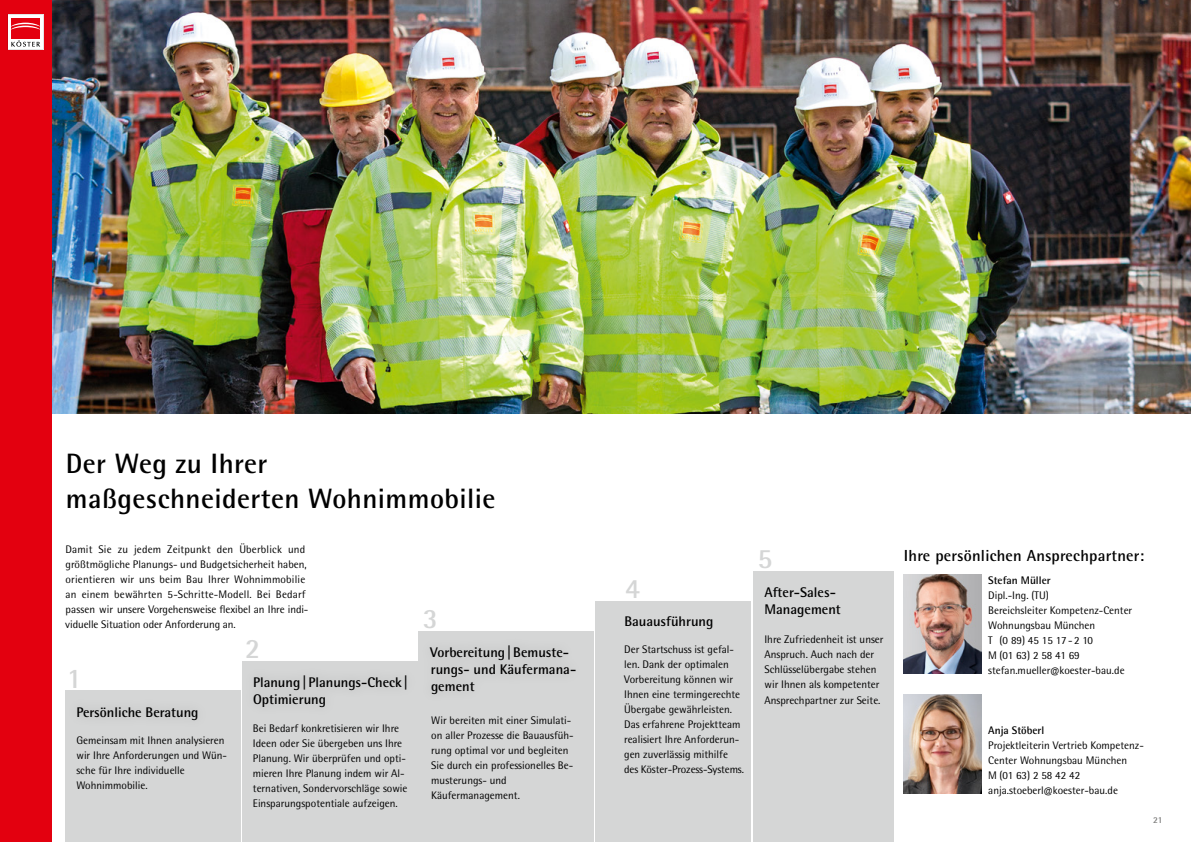
<style>
.page{position:relative;width:1191px;height:842px;background:#fff}
.page>*{position:absolute;margin:0;border:0;box-sizing:border-box;transform-origin:0 0}
.t1{font:700 28px/35px "Rotis Semi Sans Pro";letter-spacing:.015em;color:#000}
.t2{font:700 28px "Rotis Semi Sans Pro";color:#d5d6d6}
.t3{font:700 16px "Rotis Semi Sans Pro";letter-spacing:.015em;color:#000}
.t4{font:700 14px/16.8px "Rotis Semi Sans Pro";color:#000}
.t5{font:11px/15px "Rotis Semi Sans Pro";color:#000}
.t6{font:700 11px "Rotis Semi Sans Pro";color:#000}
.t7{font:700 9px "Rotis Semi Sans Pro";color:#7b7b7a}
</style>
<div class="page">
<img style="left:51px;top:0;width:1140px;height:414px">
<div style="left:65px;top:691px;width:175px;height:151px;background:#d5d6d6"></div>
<div style="left:242px;top:661px;width:175px;height:181px;background:#d5d6d6"></div>
<div style="left:419px;top:632px;width:175px;height:210px;background:#d5d6d6"></div>
<div style="left:595px;top:601px;width:156px;height:241px;background:#d5d6d6"></div>
<div style="left:753px;top:572px;width:140px;height:270px;background:#d5d6d6"></div>
<div style="left:0;top:0;width:51px;height:842px;background:#e3000f"></div>
<svg style="left:8px;top:14px;width:35px;height:36px"></svg>
<div style="left:242px;top:664px;width:177px;height:55px;background:#d3d4d4"></div>
<img style="left:904px;top:574px;width:77px;height:99px">
<img style="left:904px;top:695px;width:77px;height:98px">
<h1 class="t1" style="left:66px;top:446px;width:431px">Der Weg zu Ihrer maßgeschneiderten Wohnimmobilie</h1>
<p class="t5" style="left:65px;top:542px;width:245px">Damit Sie zu jedem Zeitpunkt den Überblick und größtmögliche Planungs- und Budgetsicherheit haben, orientieren wir uns beim Bau Ihrer Wohnimmobilie an einem bewährten 5-Schritte-Modell. Bei Bedarf passen wir unsere Vorgehensweise flexibel an Ihre indi&shy;viduelle Situation oder Anforderung an.</p>
<h1 class="t2" style="left:67px;top:661px;width:17px">1</h1>
<h1 class="t2" style="left:245px;top:631px;width:17px">2</h1>
<p class="t4" style="left:253px;top:674px;width:157px">Planung|Planungs-Check |<br>Optimierung</p>
<p class="t4" style="left:77px;top:704px;width:123px">Persönliche Beratung</p>
<p class="t5" style="left:76px;top:732px;width:152px">Gemeinsam mit Ihnen analysieren wir Ihre Anforderungen und Wün&shy;sche für Ihre individuelle<br>Wohnimmobilie.</p>
<p class="t5" style="left:253px;top:721px;width:156px">Bei Bedarf konkretisieren wir Ihre Ideen oder Sie übergeben uns Ihre Planung. Wir überprüfen und opti&shy;mieren Ihre Planung indem wir Al&shy;ternativen, Sondervorschläge sowie Einsparungspotentiale aufzeigen.</p>
<h1 class="t2" style="left:423px;top:602px;width:17px">3</h1>
<p class="t4" style="left:430px;top:644px;width:148px">Vorbereitung|Bemuste&shy;rungs- und Käufermana&shy;gement</p>
<p class="t5" style="left:431px;top:712px;width:144px">Wir bereiten mit einer Simulati&shy;on aller Prozesse die Bauausfüh&shy;rung optimal vor und begleiten<br>Sie durch ein professionelles Be&shy;musterungs- und<br>Käufermanagement.</p>
<h1 class="t2" style="left:625px;top:571px;width:17px">4</h1>
<p class="t4" style="left:624px;top:613px;width:91px">Bauausführung</p>
<h1 class="t2" style="left:757px;top:541px;width:17px">5</h1>
<p class="t4" style="left:764px;top:584px;width:78px">After-Sales-<br>Management</p>
<p class="t5" style="left:624px;top:642px;width:121px">Der Startschuss ist gefal&shy;len. Dank der optimalen<br>Vorbereitung können wir<br>Ihnen eine termingerechte<br>Übergabe gewährleisten.<br>Das erfahrene Projektteam realisiert Ihre Anforderun&shy;gen zuverlässig mithilfe des Köster-Prozess-Systems.</p>
<p class="t5" style="left:764px;top:632px;width:121px">Ihre Zufriedenheit ist unser<br>Anspruch. Auch nach der<br>Schlüsselübergabe stehen wir Ihnen als kompetenter<br>Ansprechpartner zur Seite.</p>
<h2 class="t3" style="left:904px;top:546px;width:242px">Ihre persönlichen Ansprechpartner:</h2>
<p class="t6" style="left:988px;top:573px;width:64px">Stefan Müller</p>
<p class="t5" style="left:988px;top:587px;width:146px">Dipl.-Ing. (TU)<br>Bereichsleiter Kompetenz-Center<br>Wohnungsbau München<br>T (0 89) 45 15 17-2 10<br>M (01 63) 2 58 41 69 stefan.mueller@koester-bau.de</p>
<p class="t6" style="left:988px;top:723px;width:58px">Anja Stöberl</p>
<p class="t5" style="left:988px;top:737px;width:157px">Projektleiterin Vertrieb Kompetenz-<br>Center Wohnungsbau München<br>M (01 63) 2 58 42 42 anja.stoeberl@koester-bau.de</p>
<p class="t7" style="left:1153px;top:815px;width:11px">21</p>
</div>
